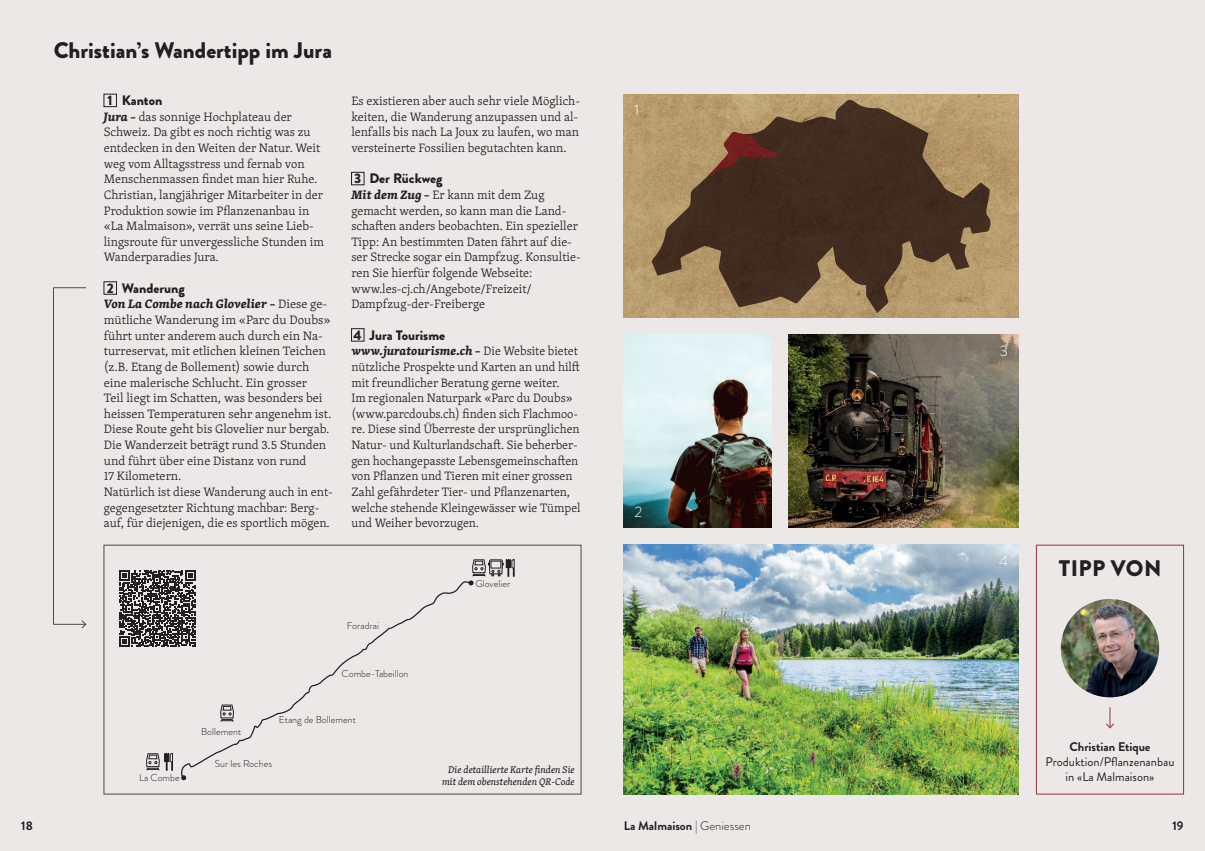
<style>
.page{position:relative;width:1205px;height:851px;background:#fff}
.page>*{position:absolute;margin:0;border:0;box-sizing:border-box;transform-origin:0 0}
.t1{font:900 22.5px "Brandon Grotesque";color:#231f20}
.t2{font:300 15px "Brandon Grotesque";color:#fff}
.t3{font:900 13.75px "Brandon Grotesque";color:#231f20}
.t4{font:300 12.5px/15.6px "Skolar Latin";color:#231f20}
.t5{font:700 12.5px "Brandon Grotesque";color:#231f20}
.t6{font:12.5px/15px "Brandon Grotesque";color:#231f20;text-align:center}
.t7{font:300 10px "Brandon Grotesque";color:#231f20}
.t8{font:italic 10px/12px "Skolar Latin";color:#231f20;text-align:right}
.s1{font-weight:700;font-style:italic}
.s2{font-weight:300}
</style>
<div class="page">
<div style="left:0;top:0;width:1205px;height:850px;background:#ebe8e7"></div>
<div style="left:104px;top:94px;width:13px;height:13px;border:1px solid #231f20"></div>
<div style="left:104px;top:281px;width:13px;height:13px;border:1px solid #231f20"></div>
<hr style="left:53px;top:288px;width:1px;height:336px;background:#574641">
<hr style="left:53px;top:624px;width:33px;height:1px;background:#574641">
<svg style="left:81px;top:620px;width:5px;height:8px"></svg>
<hr style="left:53px;top:287px;width:33px;height:1px;background:#574641">
<div style="left:104px;top:545px;width:477px;height:249px;border:1px solid #574641"></div>
<div style="left:351px;top:172px;width:13px;height:13px;border:1px solid #231f20"></div>
<div style="left:351px;top:328px;width:13px;height:13px;border:1px solid #231f20"></div>
<img style="left:789px;top:334px;width:229px;height:193px">
<img style="left:624px;top:545px;width:394px;height:249px">
<svg style="left:179px;top:581px;width:293px;height:197px"></svg>
<svg style="left:181px;top:775px;width:5px;height:5px"></svg>
<svg style="left:119px;top:570px;width:77px;height:76px"></svg>
<svg style="left:1106px;top:707px;width:8px;height:21px"></svg>
<img style="left:624px;top:334px;width:147px;height:193px">
<img style="left:624px;top:94px;width:394px;height:224px">
<img style="left:1061px;top:599px;width:98px;height:98px;border-radius:49px">
<div style="left:1036px;top:545px;width:147px;height:249px;border:1px solid #98333f"></div>
<svg style="left:220px;top:704px;width:14px;height:17px"></svg>
<svg style="left:146px;top:752px;width:27px;height:18px"></svg>
<svg style="left:468px;top:559px;width:46px;height:26px"></svg>
<h1 class="t1" style="left:54px;top:35px;width:280px">Christian’s Wandertipp im Jura</h1>
<p class="t3" style="left:108px;top:91px;width:56px">1 Kanton</p>
<p class="t4" style="left:104px;top:108px;width:222px"><span class="s1">Jura –</span> das sonnige Hochplateau der Schweiz. Da gibt es noch richtig was zu entdecken in den Weiten der Natur. Weit weg vom Alltagsstress und fernab von Menschenmassen findet man hier Ruhe.<br>Christian, langjähriger Mitarbeiter in der Produktion sowie im Pflanzenanbau in «La Malmaison», verrät uns seine Lieb&shy;lingsroute für unvergessliche Stunden im Wanderparadies Jura.</p>
<p class="t3" style="left:107px;top:278px;width:80px">2 Wanderung</p>
<p class="t4" style="left:104px;top:296px;width:231px"><span class="s1">Von La Combe nach Glovelier –</span> Diese ge&shy;mütliche Wanderung im «Parc du Doubs» führt unter anderem auch durch ein Na&shy;turreservat, mit etlichen kleinen Teichen (z.B. Etang de Bollement) sowie durch eine malerische Schlucht. Ein grosser<br>Teil liegt im Schatten, was besonders bei heissen Temperaturen sehr angenehm ist.<br>Diese Route geht bis Glovelier nur bergab.<br>Die Wanderzeit beträgt rund 3.5 Stunden und führt über eine Distanz von rund<br>17 Kilometern.<br>Natürlich ist diese Wanderung auch in ent&shy;gegengesetzter Richtung machbar: Berg&shy;auf, für diejenigen, die es sportlich mögen.</p>
<p class="t4" style="left:351px;top:93px;width:230px">Es existieren aber auch sehr viele Möglich&shy;keiten, die Wanderung anzupassen und al&shy;lenfalls bis nach La Joux zu laufen, wo man versteinerte Fossilien begutachten kann.</p>
<p class="t3" style="left:354px;top:169px;width:90px">3 Der Rückweg</p>
<p class="t4" style="left:351px;top:186px;width:231px"><span class="s1">Mit dem Zug –</span> Er kann mit dem Zug gemacht werden, so kann man die Land&shy;schaften anders beobachten. Ein spezieller Tipp: An bestimmten Daten fährt auf die&shy;ser Strecke sogar ein Dampfzug. Konsultie&shy;ren Sie hierfür folgende Webseite: www.les-cj.ch/Angebote/Freizeit/ Dampfzug-der-Freiberge</p>
<p class="t3" style="left:354px;top:325px;width:93px">4 Jura Tourisme</p>
<p class="t4" style="left:351px;top:343px;width:231px"><span class="s1">www.juratourisme.ch –</span> Die Website bietet nützliche Prospekte und Karten an und hilft mit freundlicher Beratung gerne weiter.<br>Im regionalen Naturpark «Parc du Doubs» (www.parcdoubs.ch) finden sich Flachmoo&shy;re. Diese sind Überreste der ursprünglichen Natur- und Kulturlandschaft. Sie beherber&shy;gen hochangepasste Lebensgemeinschaften von Pflanzen und Tieren mit einer grossen Zahl gefährdeter Tier- und Pflanzenarten, welche stehende Kleingewässer wie Tümpel und Weiher bevorzugen.</p>
<p class="t7" style="left:347px;top:619px;width:34px">Foradrai</p>
<p class="t7" style="left:342px;top:666px;width:68px">Combe-Tabeillon</p>
<p class="t7" style="left:475px;top:576px;width:36px">Glovelier</p>
<p class="t7" style="left:139px;top:771px;width:42px">La Combe</p>
<p class="t7" style="left:201px;top:724px;width:42px">Bollement</p>
<p class="t7" style="left:215px;top:756px;width:59px">Sur les Roches</p>
<p class="t7" style="left:279px;top:712px;width:79px">Etang de Bollement</p>
<p class="t8" style="left:442px;top:762px;width:134px">Die detaillierte Karte finden Sie mit dem obenstehenden QR-Code</p>
<p class="t2" style="left:634px;top:100px;width:6px">1</p>
<p class="t2" style="left:634px;top:501px;width:9px">2</p>
<p class="t2" style="left:1000px;top:340px;width:10px">3</p>
<p class="t2" style="left:999px;top:550px;width:10px">4</p>
<h1 class="t1" style="left:1059px;top:552px;width:104px">TIPP VON</h1>
<p class="t5" style="left:1069px;top:737px;width:83px">Christian Etique</p>
<p class="t6" style="left:1045px;top:753px;width:130px">Produktion/Pflanzenanbau in «La Malmaison»</p>
<p class="t5" style="left:21px;top:816px;width:13px">18</p>
<p class="t5" style="left:624px;top:816px;width:129px">La Malmaison <span class="s2">| Geniessen</span></p>
<p class="t5" style="left:1172px;top:816px;width:13px">19</p>
</div>
